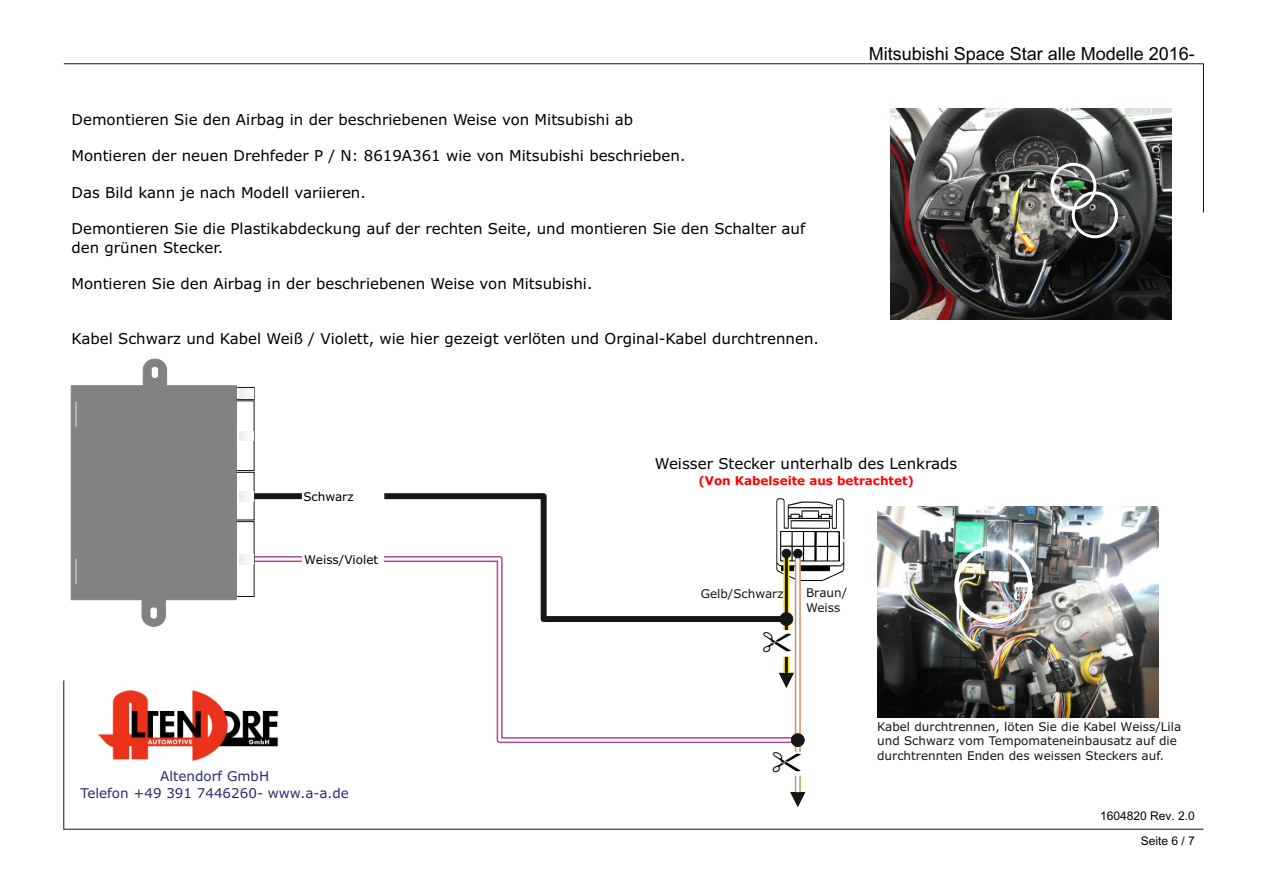
<style>
.page{position:relative;width:1263px;height:893px;background:#fff}
.page>*{position:absolute;margin:0;border:0;box-sizing:border-box;transform-origin:0 0}
.t1{font:18px "Arial Unicode MS";color:#000}
.t2{font:15px/18.3px "Verdana";color:#000}
.t3{font:13.5px/16.4px "Verdana";color:#2b2c77;text-align:center}
.t4{font:12px/14.5px "Verdana";color:#151616}
.t5{font:700 12px "Verdana";color:#f00}
.t6{font:12px "Arial Unicode MS";color:#000}
.t7{font:12px "Verdana";color:#000}
</style>
<div class="page">
<img style="left:877px;top:507px;width:281px;height:173px">
<img style="left:891px;top:213px;width:281px;height:106px">
<div style="left:1072px;top:191px;width:46px;height:47px;border:3px solid #fff;border-radius:50%"></div>
<svg style="left:776px;top:498px;width:69px;height:83px"></svg>
<div style="left:254px;top:556px;width:48px;height:6px;background:#d5a1c4"></div>
<hr style="left:254px;top:558px;width:48px;height:2px;background:#fff">
<div style="left:497px;top:559px;width:6px;height:181px;background:#b7619b"></div>
<div style="left:541px;top:496px;width:6px;height:123px;background:#151616"></div>
<div style="left:384px;top:493px;width:160px;height:6px;background:#151616"></div>
<div style="left:254px;top:493px;width:48px;height:6px;background:#151616"></div>
<div style="left:544px;top:616px;width:242px;height:6px;background:#151616"></div>
<svg style="left:384px;top:556px;width:116px;height:6px"></svg>
<hr style="left:384px;top:558px;width:116px;height:2px;background:#fff">
<div style="left:954px;top:546px;width:78px;height:77px;border:4px solid #fff;border-radius:50%"></div>
<hr style="left:498px;top:559px;width:3px;height:181px;background:#fff">
<svg style="left:71px;top:359px;width:183px;height:268px"></svg>
<div style="left:795px;top:554px;width:6px;height:198px;background:#dcb28e"></div>
<div style="left:783px;top:553px;width:6px;height:77px;background:#e0c916"></div>
<svg style="left:779px;top:673px;width:15px;height:7px"></svg>
<div style="left:782px;top:549px;width:9px;height:9px;background:#151616;border:1px solid #151616;border-radius:50%"></div>
<div style="left:783px;top:657px;width:6px;height:16px;background:#e0c916"></div>
<div style="left:780px;top:612px;width:13px;height:14px;background:#151616;border:1px solid #151616;border-radius:50%"></div>
<hr style="left:796px;top:554px;width:3px;height:198px;background:#fff">
<div style="left:793px;top:549px;width:9px;height:9px;background:#151616;border:1px solid #151616;border-radius:50%"></div>
<hr style="left:785px;top:553px;width:3px;height:77px;background:#151616">
<hr style="left:785px;top:657px;width:3px;height:16px;background:#151616">
<svg style="left:63px;top:63px;width:1141px;height:150px"></svg>
<svg style="left:63px;top:680px;width:1141px;height:149px"></svg>
<svg style="left:773px;top:752px;width:28px;height:21px"></svg>
<p class="t2" style="left:71px;top:112px;width:563px">Demontieren Sie den Airbag in der beschriebenen Weise von Mitsubishi ab</p>
<p class="t2" style="left:71px;top:148px;width:615px">Montieren der neuen Drehfeder P / N: 8619A361 wie von Mitsubishi beschrieben.</p>
<p class="t2" style="left:71px;top:185px;width:296px">Das Bild kann je nach Modell variieren.</p>
<p class="t2" style="left:71px;top:221px;width:735px">Demontieren Sie die Plastikabdeckung auf der rechten Seite, und montieren Sie den Schalter auf den grünen Stecker.</p>
<p class="t2" style="left:71px;top:276px;width:522px">Montieren Sie den Airbag in der beschriebenen Weise von Mitsubishi.</p>
<p class="t2" style="left:71px;top:330px;width:749px">Kabel Schwarz und Kabel Weiß / Violett, wie hier gezeigt verlöten und Orginal-Kabel durchtrennen.</p>
<p class="t1" style="left:869px;top:47px;width:328px">Mitsubishi Space Star alle Modelle 2016-</p>
<p class="t7" style="left:303px;top:492px;width:52px">Schwarz</p>
<p class="t7" style="left:304px;top:554px;width:76px">Weiss/Violet</p>
<p class="t3" style="left:80px;top:769px;width:270px">Altendorf GmbH<br>Telefon +49 391 7446260- www.a-a.de</p>
<p class="t2" style="left:655px;top:456px;width:304px">Weisser Stecker unterhalb des Lenkrads</p>
<p class="t5" style="left:698px;top:475px;width:217px">(Von Kabelseite aus betrachtet)</p>
<p class="t4" style="left:701px;top:587px;width:85px">Gelb/Schwarz</p>
<p class="t4" style="left:806px;top:586px;width:43px">Braun/<br>Weiss</p>
<p class="t4" style="left:877px;top:720px;width:306px">Kabel durchtrennen, löten Sie die Kabel Weiss/Lila und Schwarz vom Tempomateneinbausatz auf die durchtrennten Enden des weissen Steckers auf.</p>
<p class="t6" style="left:1100px;top:811px;width:96px">1604820 Rev. 2.0</p>
<p class="t6" style="left:1141px;top:837px;width:56px">Seite 6 / 7</p>
</div>
